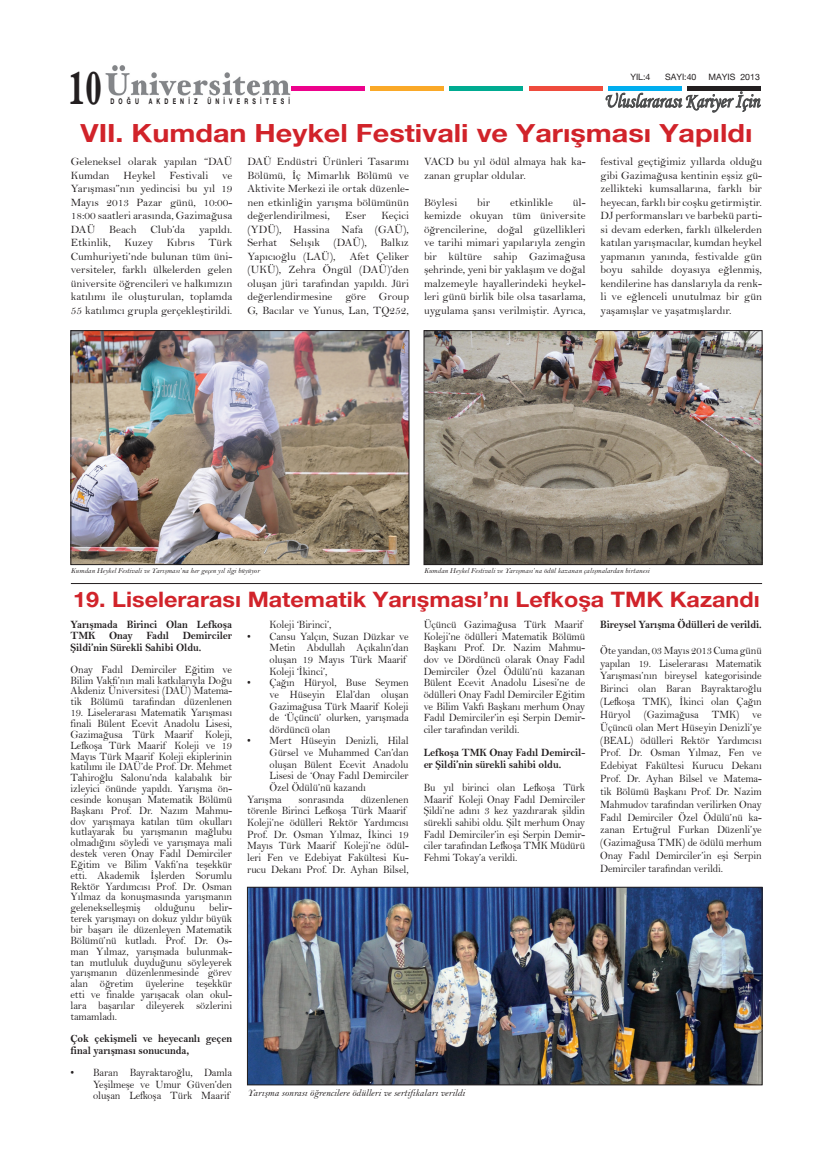
<style>
.page{position:relative;width:833px;height:1170px;background:#fff}
.page>*{position:absolute;margin:0;border:0;box-sizing:border-box;transform-origin:0 0}
.t1{font:700 46.12px "Hoefler Text EMU";color:#231f20;scale:.6 1}
.t2{font:700 25px "Helvetica Neue EMU";color:#d1232a;scale:1.15 1}
.t3{font:700 21.25px "Helvetica Neue EMU";color:#d1232a;scale:1.1 1}
.t4{font:italic 20.25px "Monotype Corsiva EMU";letter-spacing:.005em;color:#4b4c4d;scale:.85 1}
.t5{font:11.25px/10.9px "Bell MTEMU";letter-spacing:-.01em;color:#231f20;text-align:justify;scale:.94 1}
.t6{font:11.25px/13.5px "Bell MTEMU";letter-spacing:-.01em;color:#231f20;text-align:justify}
.t7{font:700 11.25px/11.4px "Bell MTEMU";letter-spacing:-.01em;color:#231f20;scale:.94 1}
.t8{font:italic 10px "Bell MTEMU";color:#231f20}
.t9{font:8.75px "Helvetica Neue EMU";color:#231f20}
.t10{font:700 7.75px "Helvetica Neue EMU";letter-spacing:.78em;color:#231f20;scale:.68 1}
.t11{font:italic 7.5px "Bell MTEMU";color:#231f20}
</style>
<div class="page">
<div style="left:291px;top:86px;width:73px;height:5px;background:#ed028c"></div>
<div style="left:370px;top:86px;width:74px;height:5px;background:#faa928"></div>
<div style="left:449px;top:86px;width:74px;height:5px;background:#00ab91"></div>
<div style="left:529px;top:86px;width:73px;height:5px;background:#ef4b3d"></div>
<div style="left:608px;top:86px;width:73px;height:5px;background:#00aeef"></div>
<div style="left:687px;top:86px;width:73px;height:5px;background:#231f20"></div>
<img style="left:105px;top:65px;width:186px;height:31px">
<svg style="left:605px;top:91px;width:156px;height:22px"></svg>
<img style="left:426px;top:332px;width:334px;height:231px">
<div style="left:424px;top:330px;width:338px;height:235px;border:1px solid #231f20"></div>
<img style="left:73px;top:332px;width:334px;height:231px">
<div style="left:71px;top:330px;width:338px;height:235px;border:1px solid #231f20"></div>
<hr style="left:71px;top:583px;width:691px;height:1px;background:#231f20">
<img style="left:249px;top:888px;width:511px;height:195px">
<div style="left:247px;top:886px;width:515px;height:199px;border:1px solid #231f20"></div>
<h1 class="t1" style="left:68px;top:61px;width:58px">10</h1>
<p class="t10" style="left:110px;top:96px;width:43px">DOĞU</p>
<p class="t10" style="left:149px;top:96px;width:73px">AKDENİZ</p>
<p class="t10" style="left:207px;top:96px;width:123px">ÜNİVERSİTESİ</p>
<p class="t9" style="left:630px;top:71px;width:22px">YIL:4</p>
<p class="t9" style="left:665px;top:71px;width:33px">SAYI:40</p>
<p class="t9" style="left:708px;top:71px;width:53px">MAYIS 2013</p>
<h3 class="t4" style="left:604px;top:89px;width:185px">Uluslararası Kariyer İçin</h3>
<h2 class="t2" style="left:81px;top:117px;width:585px">VII. Kumdan Heykel Festivali ve Yarışması Yapıldı</h2>
<p class="t6" style="left:71px;top:155px;width:163px">Geleneksel olarak yapılan “DAÜ Kumdan Heykel Festivali ve Yarışması”nın yedincisi bu yıl 19<br>Mayıs 2013 Pazar günü, 10:00- 18:00 saatleri arasında, Gazimağusa DAÜ</p>
<p class="t6" style="left:71px;top:222px;width:163px;text-indent:128px">yapıldı.<br>Etkinlik, Kuzey Kıbrıs Türk Cumhuriyeti’nde bulunan tüm üni&shy;versiteler, farklı ülkelerden gelen üniversite öğrencileri ve halkımızın katılımı ile oluşturulan, toplamda 55 katılımcı grupla gerçekleştirildi.</p>
<p class="t6" style="left:109px;top:222px;width:29px">Beach</p>
<p class="t6" style="left:151px;top:222px;width:36px">Club’da</p>
<p class="t6" style="left:247px;top:155px;width:163px">DAÜ Endüstri Ürünleri Tasarımı Bölümü, İç Mimarlık Bölümü ve Aktivite Merkezi ile ortak düzenle&shy;nen etkinliğin yarışma bölümünün değerlendirilmesi,</p>
<p class="t6" style="left:247px;top:209px;width:163px;text-indent:134px">Keçici (YDÜ), Hassina Nafa (GAÜ), Serhat Selışık (DAÜ), Balkız Yapıcıoğlu (LAÜ),</p>
<p class="t6" style="left:345px;top:209px;width:23px">Eser</p>
<p class="t6" style="left:247px;top:249px;width:163px;text-indent:102px">Afet Çeliker (UKÜ), Zehra Öngül (DAÜ)’den oluşan jüri tarafından yapıldı. Jüri değerlendirmesine göre Group G, Bacılar ve Yunus, Lan, TQ252,</p>
<p class="t6" style="left:424px;top:155px;width:163px">VACD bu yıl ödül almaya hak ka&shy;zanan gruplar oldular.</p>
<p class="t6" style="left:424px;top:195px;width:35px">Böylesi</p>
<p class="t6" style="left:477px;top:195px;width:15px">bir</p>
<p class="t6" style="left:510px;top:195px;width:44px">etkinlikle</p>
<p class="t6" style="left:424px;top:195px;width:163px;text-indent:149px">ül&shy;kemizde okuyan tüm üniversite öğrencilerine, doğal güzellikleri ve tarihi mimari yapılarıyla zengin bir kültüre sahip Gazimağusa şehrinde, yeni bir yaklaşım ve doğal malzemeyle hayallerindeki heykel&shy;leri günü birlik bile olsa tasarlama, uygulama şansı verilmiştir. Ayrıca,</p>
<p class="t6" style="left:600px;top:155px;width:163px">festival geçtiğimiz yıllarda olduğu gibi Gazimağusa kentinin eşsiz gü&shy;zellikteki kumsallarına, farklı bir heyecan, farklı bir coşku getirmiştir.<br>DJ performansları ve barbekü parti&shy;si devam ederken, farklı ülkelerden katılan yarışmacılar, kumdan heykel yapmanın yanında, festivalde gün boyu sahilde doyasıya eğlenmiş, kendilerine has danslarıyla da renk&shy;li ve eğlenceli unutulmaz bir gün yaşamışlar ve yaşatmışlardır.</p>
<p class="t11" style="left:71px;top:566px;width:190px">Kumdan Heykel Festivali ve Yarışması’na her geçen yıl ilgi büyüyor</p>
<p class="t11" style="left:424px;top:566px;width:227px">Kumdan Heykel Festivali ve Yarışması’na ödül kazanan çalışmalardan birtanesi</p>
<h3 class="t3" style="left:73px;top:586px;width:625px">19. Liselerarası Matematik Yarışması’nı Lefkoşa TMK Kazandı</h3>
<p class="t7" style="left:71px;top:618px;width:173px;text-align:justify">Yarışmada Birinci Olan Lefkoşa TMK Onay Fadıl Demirciler Şildi’nin Sürekli Sahibi Oldu.</p>
<p class="t5" style="left:71px;top:663px;width:173px">Onay Fadıl Demirciler Eğitim ve Bilim Vakfı’nın mali katkılarıyla Doğu Akdeniz Üniversitesi (DAÜ) Matema&shy;tik Bölümü tarafından düzenlenen</p>
<p class="t5" style="left:71px;top:707px;width:173px">19. Liselerarası Matematik Yarışması finali Bülent Ecevit Anadolu Lisesi, Gazimağusa Türk Maarif Koleji, Lefkoşa Türk Maarif Koleji ve 19<br>Mayıs Türk Maarif Koleji ekiplerinin katılımı ile DAÜ’de Prof. Dr. Mehmet Tahiroğlu Salonu’nda kalabalık bir izleyici önünde yapıldı. Yarışma ön&shy;cesinde konuşan Matematik Bölümü Başkanı Prof. Dr. Nazım Mahmu&shy;dov yarışmaya katılan tüm okulları kutlayarak bu yarışmanın mağlubu olmadığını söyledi ve yarışmaya mali destek veren Onay Fadıl Demirciler Eğitim ve Bilim Vakfı’na teşekkür etti. Akademik İşlerden Sorumlu Rektör Yardımcısı Prof. Dr. Osman Yılmaz da konuşmasında yarışmanın gelenekselleşmiş</p>
<p class="t5" style="left:71px;top:902px;width:173px;text-indent:139px">belir&shy;terek yarışmayı on dokuz yıldır büyük bir başarı ile düzenleyen Matematik Bölümü’nü kutladı. Prof. Dr. Os&shy;man Yılmaz, yarışmada bulunmak&shy;tan mutluluk duyduğunu söyleyerek yarışmanın düzenlenmesinde görev alan öğretim üyelerine teşekkür etti ve finalde yarışacak olan okul&shy;lara başarılar dileyerek sözlerini tamamladı.</p>
<p class="t7" style="left:71px;top:1032px;width:173px">Çok çekişmeli ve heyecanlı geçen final yarışması sonucunda,</p>
<p class="t5" style="left:93px;top:1066px;width:149px;line-height:11.4px;text-indent:-23px">• Baran Bayraktaroğlu, Damla Yeşilmeşe ve Umur Güven’den oluşan Lefkoşa Türk Maarif</p>
<p class="t5" style="left:155px;top:902px;width:44px">olduğunu</p>
<p class="t5" style="left:270px;top:619px;width:67px">Koleji ‘Birinci’,</p>
<p class="t5" style="left:270px;top:630px;width:149px;line-height:11.6px;text-align:left;text-indent:-23px">• Cansu Yalçın, Suzan Düzkar ve<br>Metin Abdullah Açıkalın’dan oluşan 19 Mayıs Türk Maarif<br>Koleji ‘İkinci’,</p>
<p class="t5" style="left:270px;top:676px;width:149px;line-height:11.6px;text-indent:-23px">• Çağın Hüryol, Buse Seymen ve Hüseyin Elal’dan oluşan Gazimağusa Türk Maarif Koleji de ‘Üçüncü’ olurken, yarışmada dördüncü olan</p>
<p class="t5" style="left:247px;top:735px;width:173px">• Mert Hüseyin Denizli, Hilal</p>
<p class="t5" style="left:270px;top:747px;width:149px">Gürsel ve Muhammed Can’dan</p>
<p class="t5" style="left:270px;top:758px;width:149px">oluşan Bülent Ecevit Anadolu</p>
<p class="t5" style="left:270px;top:770px;width:149px">Lisesi de ‘Onay Fadıl Demirciler</p>
<p class="t5" style="left:270px;top:782px;width:104px">Özel Ödülü’nü kazandı</p>
<p class="t5" style="left:247px;top:793px;width:38px">Yarışma</p>
<p class="t5" style="left:298px;top:793px;width:50px">sonrasında</p>
<p class="t5" style="left:247px;top:793px;width:173px;line-height:11.6px;text-align:left;text-indent:114px">düzenlenen törenle Birinci Lefkoşa Türk Maarif<br>Koleji’ne ödülleri Rektör Yardımcısı<br>Prof. Dr. Osman Yılmaz, İkinci 19<br>Mayıs Türk Maarif Koleji’ne ödül&shy;leri Fen ve Edebiyat Fakültesi Ku&shy;rucu Dekanı Prof. Dr. Ayhan Bilsel,</p>
<p class="t5" style="left:424px;top:618px;width:173px;line-height:11.6px;text-align:left">Üçüncü Gazimağusa Türk Maarif Koleji’ne ödülleri Matematik Bölümü Başkanı Prof. Dr. Nazim Mahmu&shy;dov ve Dördüncü olarak Onay Fadıl Demirciler Özel Ödülü’nü kazanan Bülent Ecevit Anadolu Lisesi’ne de ödülleri Onay Fadıl Demirciler Eğitim ve Bilim Vakfı Başkanı merhum Onay Fadıl Demirciler’in eşi Serpin Demir&shy;ciler tarafından verildi.</p>
<p class="t7" style="left:424px;top:746px;width:173px">Lefkoşa TMK Onay Fadıl Demircil&shy;er Şildi’nin sürekli sahibi oldu.</p>
<p class="t5" style="left:424px;top:781px;width:173px;line-height:11.6px">Bu yıl birinci olan Lefkoşa Türk Maarif Koleji Onay Fadıl Demirciler Şildi’ne adını 3 kez yazdırarak şildin sürekli sahibi oldu. Şilt merhum Onay Fadıl Demirciler’in eşi Serpin Demir&shy;ciler tarafından Lefkoşa TMK Müdürü Fehmi Tokay’a verildi.</p>
<p class="t7" style="left:600px;top:618px;width:173px">Bireysel Yarışma Ödülleri de verildi.</p>
<p class="t5" style="left:600px;top:643px;width:173px;line-height:12.9px">Öte yandan, 03 Mayıs 2013 Cuma günü yapılan 19. Liselerarası Matematik Yarışması’nın bireysel kategorisinde Birinci olan Baran Bayraktaroğlu (Lefkoşa TMK), İkinci olan Çağın Hüryol (Gazimağusa TMK) ve Üçüncü olan Mert Hüseyin Denizli’ye (BEAL) ödülleri Rektör Yardımcısı Prof. Dr. Osman Yılmaz, Fen ve Edebiyat Fakültesi Kurucu Dekanı Prof. Dr. Ayhan Bilsel ve Matema&shy;tik Bölümü Başkanı Prof. Dr. Nazim Mahmudov tarafından verilirken Onay Fadıl Demirciler Özel Ödülü’nü ka&shy;zanan Ertuğrul Furkan Düzenli’ye (Gazimağusa TMK) de ödülü merhum Onay Fadıl Demirciler’in eşi Serpin Demirciler tarafından verildi.</p>
<p class="t8" style="left:247px;top:1087px;width:219px">Yarışma sonrası öğrencilere ödülleri ve sertifikaları verildi</p>
</div>
